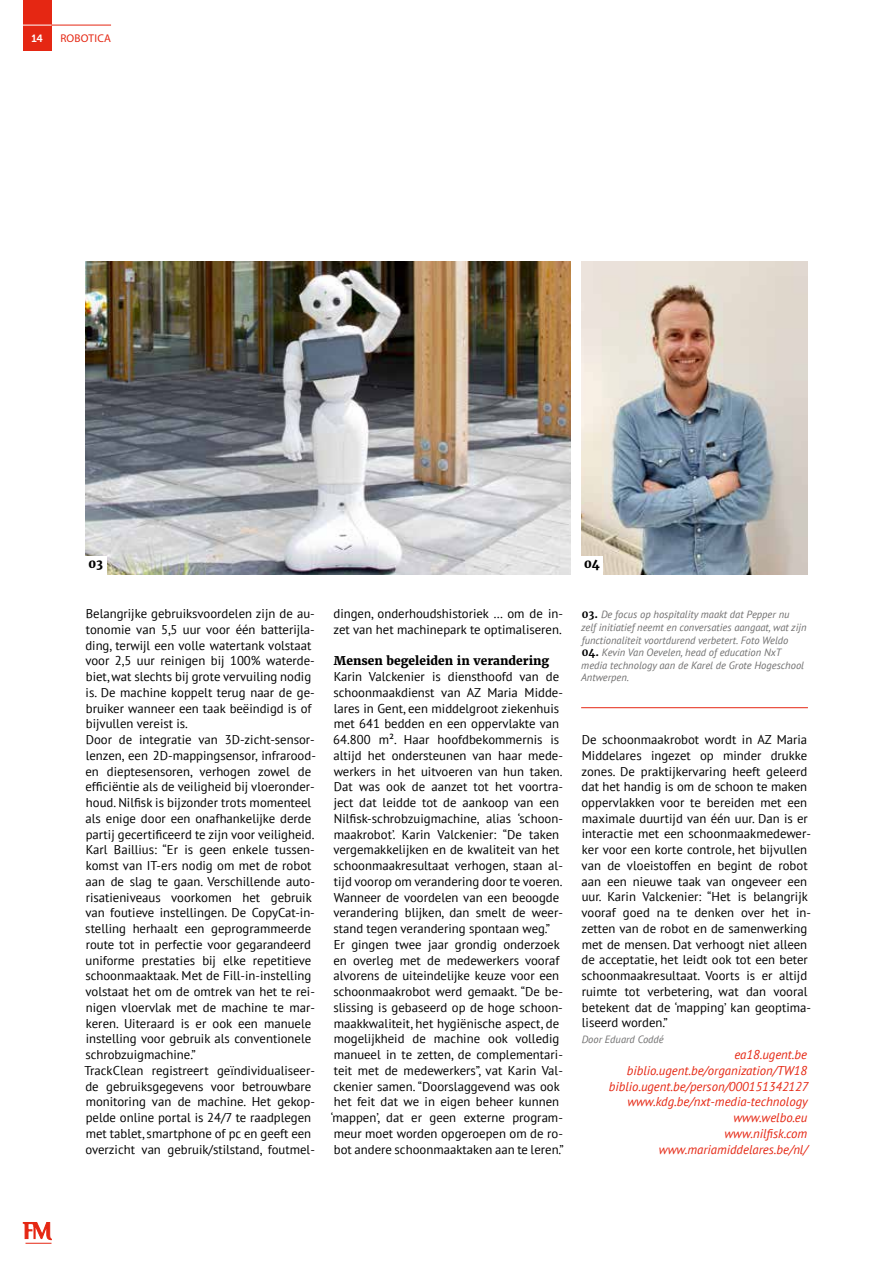
<style>
.page{position:relative;width:893px;height:1263px;background:#fff}
.page>*{position:absolute;margin:0;border:0;box-sizing:border-box;transform-origin:0 0}
.t1{font:12.75px/15.8px "PT Sans";color:#000}
.t2{font:italic 12.75px/15.8px "PT Sans";color:#e52713;text-align:right}
.t3{font:800 12px "Merriweather";color:#000}
.t4{font:11.25px "Myriad Pro";letter-spacing:.02em;color:#e52713}
.t5{font:italic 10.5px/12.6px "PT Sans";color:#706f6f}
.t6{font:10.5px "Museo Sans 700";color:#fff}
.s1{font-family:"Merriweather";font-weight:700;font-style:normal;color:#000}
</style>
<div class="page">
<svg style="left:23px;top:1222px;width:29px;height:22px"></svg>
<img style="left:581px;top:261px;width:226px;height:314px">
<hr style="left:581px;top:707px;width:227px;height:1px;background:#e52713">
<img style="left:85px;top:261px;width:485px;height:314px">
<div style="left:23px;top:0;width:29px;height:51px;background:#e52713"></div>
<svg style="left:23px;top:25px;width:29px;height:1px"></svg>
<hr style="left:52px;top:25px;width:59px;height:1px;background:#e52713">
<div style="left:581px;top:556px;width:21px;height:19px;background:#fff"></div>
<div style="left:85px;top:556px;width:21px;height:19px;background:#fff"></div>
<p class="t6" style="left:31px;top:33px;width:13px">14</p>
<p class="t4" style="left:60px;top:32px;width:52px">ROBOTICA</p>
<p class="t3" style="left:88px;top:556px;width:16px">03</p>
<p class="t3" style="left:584px;top:556px;width:17px">04</p>
<p class="t1" style="left:84px;top:605px;width:233px">Belangrijke gebruiksvoordelen zijn de au&shy;tonomie van 5,5 uur voor één batterijla&shy;ding, terwijl een volle watertank volstaat voor 2,5 uur reinigen bij 100% waterde&shy;biet, wat slechts bij grote vervuiling nodig is. De machine koppelt terug naar de ge&shy;bruiker wanneer een taak beëindigd is of bijvullen vereist is.<br>Door de integratie van 3D-zicht-sensor&shy;lenzen, een 2D-mappingsensor, infrarood&shy;en dieptesensoren, verhogen zowel de efficiëntie als de veiligheid bij vloeronder&shy;houd. Nilfisk is bijzonder trots momenteel als enige door een onafhankelijke derde partij gecertificeerd te zijn voor veiligheid.<br>Karl Baillius: “Er is geen enkele tussen&shy;komst van IT-ers nodig om met de robot aan de slag te gaan. Verschillende auto&shy;risatieniveaus voorkomen het gebruik van foutieve instellingen. De CopyCat-in&shy;stelling herhaalt een geprogrammeerde route tot in perfectie voor gegarandeerd uniforme prestaties bij elke repetitieve schoonmaaktaak. Met de Fill-in-instelling volstaat het om de omtrek van het te rei&shy;nigen vloervlak met de machine te mar&shy;keren. Uiteraard is er ook een manuele instelling voor gebruik als conventionele schrobzuigmachine.”<br>TrackClean registreert geïndividualiseer&shy;de gebruiksgegevens voor betrouwbare monitoring van de machine. Het gekop&shy;pelde online portal is 24/7 te raadplegen met tablet, smartphone of pc en geeft een overzicht van gebruik/stilstand, foutmel-</p>
<p class="t1" style="left:333px;top:605px;width:231px">dingen, onderhoudshistoriek … om de in&shy;zet van het machinepark te optimaliseren.</p>
<p class="t3" style="left:334px;top:653px;width:217px">Mensen begeleiden in verandering</p>
<p class="t1" style="left:331px;top:668px;width:235px">Karin Valckenier is diensthoofd van de schoonmaakdienst van AZ Maria Midde&shy;lares in Gent, een middelgroot ziekenhuis met 641 bedden en een oppervlakte van 64.800 m². Haar hoofdbekommernis is altijd het ondersteunen van haar mede&shy;werkers in het uitvoeren van hun taken.<br>Dat was ook de aanzet tot het voortra&shy;ject dat leidde tot de aankoop van een Nilfisk-schrobzuigmachine, alias ‘schoon&shy;maakrobot’. Karin Valckenier: “De taken vergemakkelijken en de kwaliteit van het schoonmaakresultaat verhogen, staan al&shy;tijd voorop om verandering door te voeren.<br>Wanneer de voordelen van een beoogde verandering blijken, dan smelt de weer&shy;stand tegen verandering spontaan weg.”<br>Er gingen twee jaar grondig onderzoek en overleg met de medewerkers vooraf alvorens de uiteindelijke keuze voor een schoonmaakrobot werd gemaakt. “De be&shy;slissing is gebaseerd op de hoge schoon&shy;maakkwaliteit, het hygiënische aspect, de mogelijkheid de machine ook volledig manueel in te zetten, de complementari&shy;teit met de medewerkers”, vat Karin Val&shy;ckenier samen. “Doorslaggevend was ook het feit dat we in eigen beheer kunnen ‘mappen’, dat er geen externe program&shy;meur moet worden opgeroepen om de ro&shy;bot andere schoonmaaktaken aan te leren.”</p>
<p class="t5" style="left:581px;top:608px;width:227px"><span class="s1">03.</span> De focus op hospitality maakt dat Pepper nu<br>zelf initiatief neemt en conversaties aangaat, wat zijn functionaliteit voortdurend verbetert. Foto Weldo</p>
<p class="t5" style="left:581px;top:646px;width:224px"><span class="s1">04.</span> Kevin Van Oevelen, head of education NxT media technology aan de Karel de Grote Hogeschool<br>Antwerpen.</p>
<p class="t1" style="left:581px;top:731px;width:231px">De schoonmaakrobot wordt in AZ Maria Middelares ingezet op minder drukke zones. De praktijkervaring heeft geleerd dat het handig is om de schoon te maken oppervlakken voor te bereiden met een maximale duurtijd van één uur. Dan is er interactie met een schoonmaakmedewer&shy;ker voor een korte controle, het bijvullen van de vloeistoffen en begint de robot aan een nieuwe taak van ongeveer een uur. Karin Valckenier: “Het is belangrijk vooraf goed na te denken over het in&shy;zetten van de robot en de samenwerking met de mensen. Dat verhoogt niet alleen de acceptatie, het leidt ook tot een beter schoonmaakresultaat. Voorts is er altijd ruimte tot verbetering, wat dan vooral betekent dat de ‘mapping’ kan geoptima&shy;liseerd worden.”</p>
<p class="t5" style="left:582px;top:1033px;width:84px">Door Eduard Coddé</p>
<p class="t2" style="left:609px;top:1046px;width:201px">ea18.ugent.be biblio.ugent.be/organization/TW18 biblio.ugent.be/person/000151342127 www.kdg.be/nxt-media-technology www.welbo.eu<br>www.nilfisk.com www.mariamiddelares.be/nl/</p>
</div>
